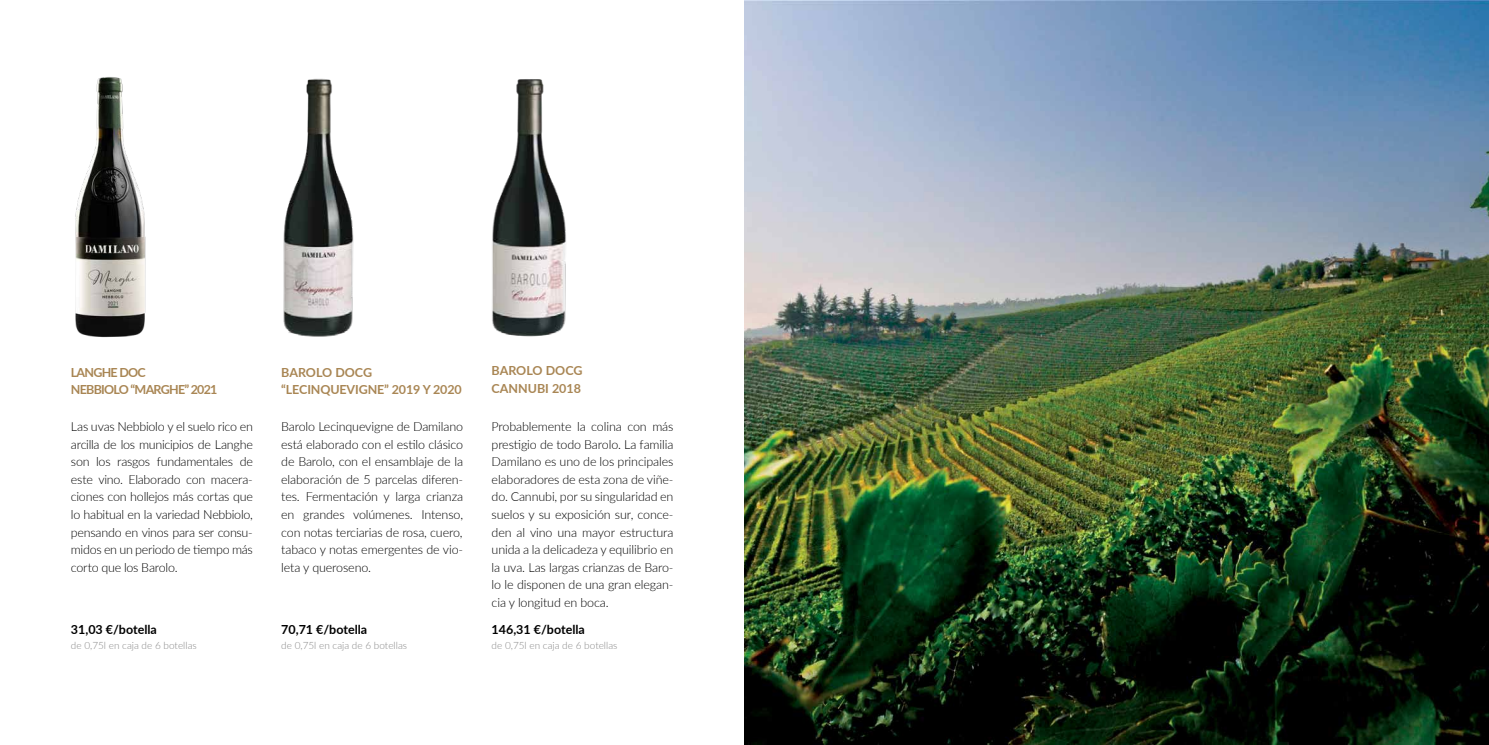
<style>
.page{position:relative;width:1489px;height:745px;background:#fff}
.page>*{position:absolute;margin:0;border:0;box-sizing:border-box;transform-origin:0 0}
.t1{font:300 12.5px/17.5px "Lato";letter-spacing:-.01em;color:#000;text-align:justify}
.t2{font:700 12.5px/17.5px "Lato";letter-spacing:-.01em;color:#a98654}
.t3{font:700 12.5px "Lato";color:#000}
.t4{font:700 12.5px/17.5px "Lato";letter-spacing:-.06em;color:#a98654}
.t5{font:300 10px "Lato";color:#878787}
</style>
<div class="page">
<img style="left:744px;top:0;width:744px;height:744px">
<img style="left:75px;top:77px;width:71px;height:261px">
<img style="left:283px;top:78px;width:71px;height:259px">
<img style="left:492px;top:79px;width:74px;height:258px">
<p class="t4" style="left:71px;top:362px;width:148px">LANGHE DOC<br>NEBBIOLO “MARGHE” 2021</p>
<p class="t2" style="left:281px;top:362px;width:182px">BAROLO DOCG “LECINQUEVIGNE” 2019 Y 2020</p>
<p class="t2" style="left:491px;top:361px;width:92px">BAROLO DOCG<br>CANNUBI 2018</p>
<p class="t1" style="left:71px;top:417px;width:183px">Las uvas Nebbiolo y el suelo rico en arcilla de los municipios de Langhe son los rasgos fundamentales de este vino. Elaborado con macera&shy;ciones con hollejos más cortas que lo habitual en la variedad Nebbiolo, pensando en vinos para ser consu&shy;midos en un periodo de tiempo más corto que los Barolo.</p>
<p class="t1" style="left:281px;top:417px;width:183px">Barolo Lecinquevigne de Damilano está elaborado con el estilo clásico de Barolo, con el ensamblaje de la elaboración de 5 parcelas diferen&shy;tes. Fermentación y larga crianza en grandes volúmenes. Intenso, con notas terciarias de rosa, cuero, tabaco y notas emergentes de vio&shy;leta y queroseno.</p>
<p class="t1" style="left:491px;top:417px;width:183px">Probablemente la colina con más prestigio de todo Barolo. La familia Damilano es uno de los principales elaboradores de esta zona de viñe&shy;do. Cannubi, por su singularidad en suelos y su exposición sur, conce&shy;den al vino una mayor estructura unida a la delicadeza y equilibrio en la uva. Las largas crianzas de Baro&shy;lo le disponen de una gran elegan&shy;cia y longitud en boca.</p>
<p class="t3" style="left:71px;top:619px;width:87px">31,03 €/botella</p>
<p class="t5" style="left:71px;top:638px;width:127px">de 0,75l en caja de 6 botellas</p>
<p class="t3" style="left:281px;top:619px;width:87px">70,71 €/botella</p>
<p class="t5" style="left:281px;top:638px;width:127px">de 0,75l en caja de 6 botellas</p>
<p class="t3" style="left:491px;top:619px;width:95px">146,31 €/botella</p>
<p class="t5" style="left:491px;top:638px;width:127px">de 0,75l en caja de 6 botellas</p>
</div>
